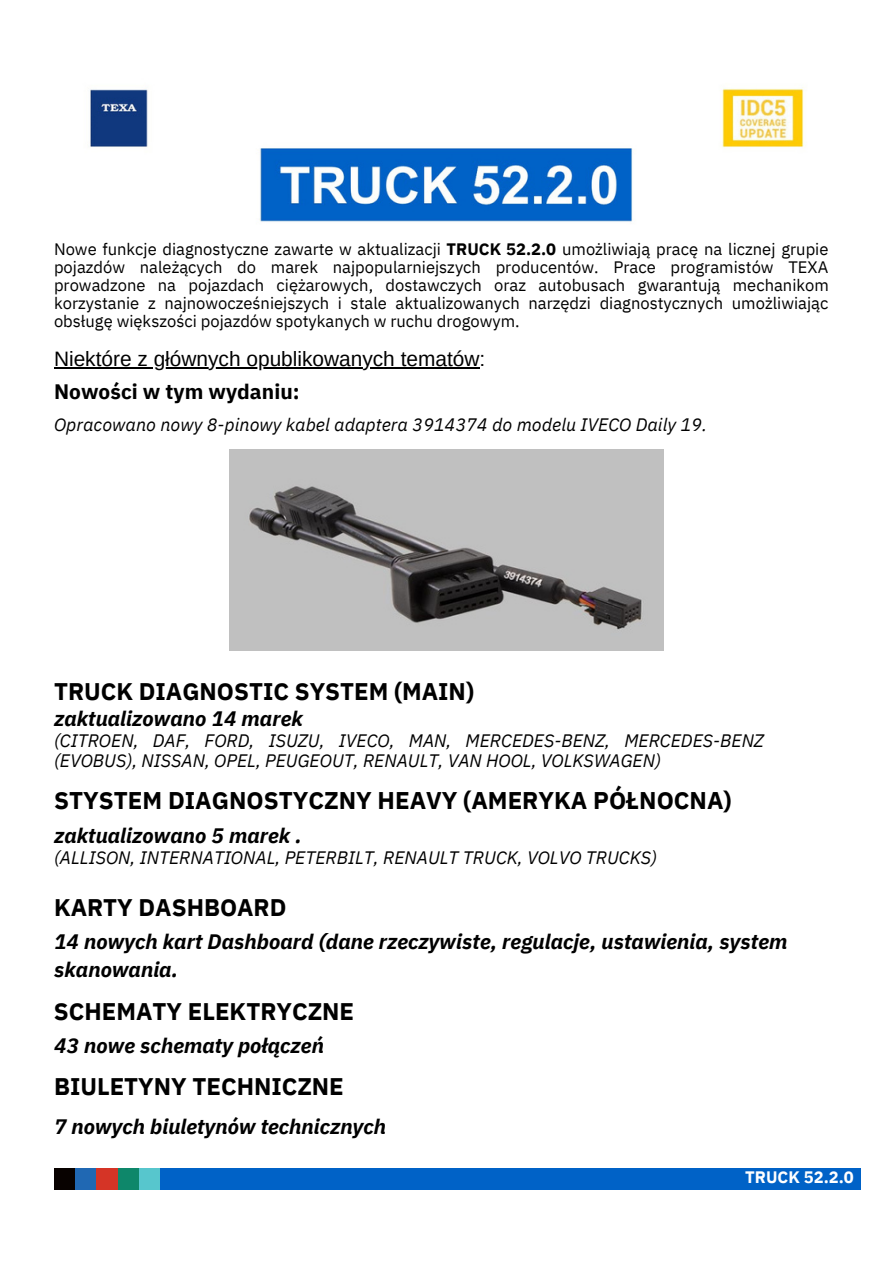
<style>
.page{position:relative;width:893px;height:1264px;background:#fff}
.page>*{position:absolute;margin:0;border:0;box-sizing:border-box;transform-origin:0 0}
.t1{font:700 24.15px "IBM Plex Sans";color:#000}
.t2{font:700 24px "IBM Plex Sans";color:#000}
.t3{font:italic 700 20.85px/28px "IBM Plex Sans";letter-spacing:.005em;color:#000}
.t4{font:20.85px "Arimo";color:#000}
.t5{font:700 20.85px "IBM Plex Sans";letter-spacing:.005em;color:#000}
.t6{font:italic 18px/20.2px "IBM Plex Sans";color:#000}
.t7{font:16.5px/18px "IBM Plex Sans";color:#000;text-align:justify}
.t8{font:700 16.5px "IBM Plex Sans";color:#fff}
.s1{font-weight:700}
</style>
<div class="page">
<hr style="left:54px;top:367px;width:425px;height:1px;background:#000">
<div style="left:54px;top:1167px;width:21px;height:22px;background:#080200"></div>
<div style="left:75px;top:1167px;width:21px;height:22px;background:#2068b3"></div>
<div style="left:96px;top:1167px;width:22px;height:22px;background:#d53426"></div>
<div style="left:118px;top:1167px;width:21px;height:22px;background:#0e876a"></div>
<div style="left:139px;top:1167px;width:21px;height:22px;background:#57c6cd"></div>
<div style="left:160px;top:1167px;width:701px;height:22px;background:#0062c7"></div>
<img style="left:90px;top:88px;width:716px;height:134px">
<img style="left:229px;top:450px;width:434px;height:200px">
<p class="t7" style="left:54px;top:240px;width:776px">Nowe funkcje diagnostyczne zawarte w aktualizacji <span class="s1">TRUCK 52.2.0</span> umożliwiają pracę na licznej grupie pojazdów należących do marek najpopularniejszych producentów. Prace programistów TEXA prowadzone na pojazdach ciężarowych, dostawczych oraz autobusach gwarantują mechanikom korzystanie z najnowocześniejszych i stale aktualizowanych narzędzi diagnostycznych umożliwiając obsługę większości pojazdów spotykanych w ruchu drogowym.</p>
<p class="t4" style="left:54px;top:347px;width:433px">Niektóre z głównych opublikowanych tematów:</p>
<p class="t5" style="left:54px;top:377px;width:247px">Nowości w tym wydaniu:</p>
<p class="t6" style="left:54px;top:414px;width:654px">Opracowano nowy 8-pinowy kabel adaptera 3914374 do modelu IVECO Daily 19.</p>
<h2 class="t2" style="left:54px;top:675px;width:421px">TRUCK DIAGNOSTIC SYSTEM (MAIN)</h2>
<p class="t3" style="left:54px;top:704px;width:250px">zaktualizowano 14 marek</p>
<p class="t6" style="left:54px;top:730px;width:711px">(CITROEN, DAF, FORD, ISUZU, IVECO, MAN, MERCEDES-BENZ, MERCEDES-BENZ (EVOBUS), NISSAN, OPEL, PEUGEOUT, RENAULT, VAN HOOL, VOLKSWAGEN)</p>
<h1 class="t1" style="left:54px;top:784px;width:679px">STYSTEM DIAGNOSTYCZNY HEAVY (AMERYKA PÓŁNOCNA)</h1>
<p class="t3" style="left:54px;top:821px;width:249px">zaktualizowano 5 marek .</p>
<p class="t6" style="left:54px;top:847px;width:604px">(ALLISON, INTERNATIONAL, PETERBILT, RENAULT TRUCK, VOLVO TRUCKS)</p>
<h2 class="t2" style="left:54px;top:891px;width:234px">KARTY DASHBOARD</h2>
<p class="t3" style="left:54px;top:926px;width:735px">14 nowych kart Dashboard (dane rzeczywiste, regulacje, ustawienia, system skanowania.</p>
<h2 class="t2" style="left:54px;top:995px;width:302px">SCHEMATY ELEKTRYCZNE</h2>
<p class="t3" style="left:54px;top:1030px;width:271px">43 nowe schematy połączeń</p>
<h2 class="t2" style="left:54px;top:1070px;width:291px">BIULETYNY TECHNICZNE</h2>
<p class="t3" style="left:54px;top:1112px;width:333px">7 nowych biuletynów technicznych</p>
<p class="t8" style="left:745px;top:1165px;width:110px">TRUCK 52.2.0</p>
</div>
